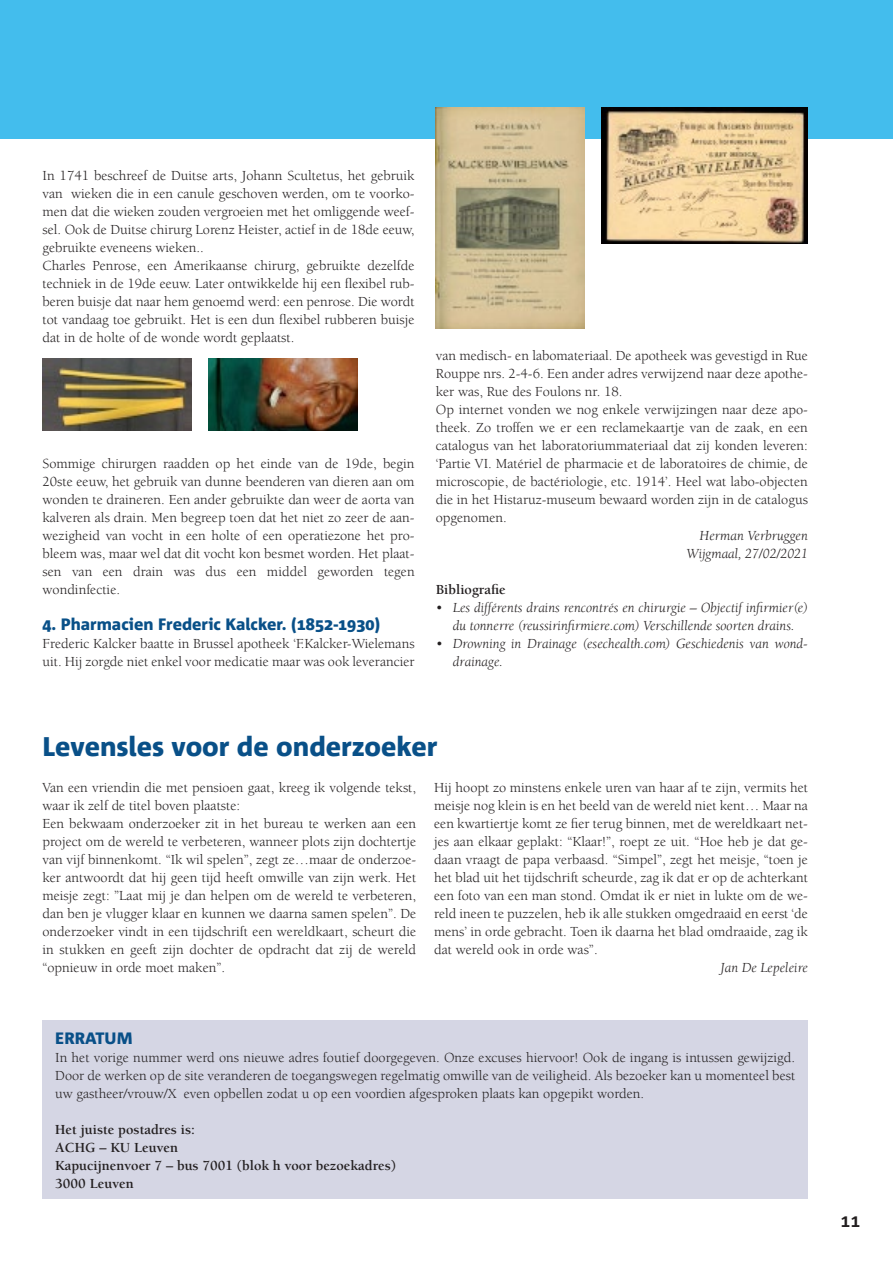
<style>
.page{position:relative;width:893px;height:1263px;background:#fff}
.page>*{position:absolute;margin:0;border:0;box-sizing:border-box;transform-origin:0 0}
.t1{font:800 27px "Corpid";color:#095088}
.t2{font:800 16.5px "Corpid";color:#095088}
.t3{font:14.25px/18px "Berkeley";color:#231f20}
.t4{font:italic 14.25px/18px "Berkeley";color:#231f20;text-align:right}
.t5{font:700 14.25px/18px "Berkeley";color:#231f20}
.s1{font-style:normal}
</style>
<div class="page">
<div style="left:0;top:0;width:893px;height:139px;background:#43bded"></div>
<div style="left:43px;top:1020px;width:765px;height:179px;background:#d5d6e4"></div>
<img style="left:43px;top:358px;width:148px;height:73px">
<img style="left:436px;top:108px;width:149px;height:220px">
<img style="left:208px;top:358px;width:149px;height:73px">
<img style="left:602px;top:108px;width:206px;height:136px">
<p class="t3" style="left:43px;top:167px;width:374px">In 1741 beschreef de Duitse arts, Johann Scultetus, het gebruik van wieken die in een canule geschoven werden, om te voorko&shy;men dat die wieken zouden vergroeien met het omliggende weef&shy;sel. Ook de Duitse chirurg Lorenz Heister, actief in de 18de eeuw, gebruikte eveneens wieken..<br>Charles Penrose, een Amerikaanse chirurg, gebruikte dezelfde techniek in de 19de eeuw. Later ontwikkelde hij een flexibel rub&shy;beren buisje dat naar hem genoemd werd: een penrose. Die wordt tot vandaag toe gebruikt. Het is een dun flexibel rubberen buisje dat in de holte of de wonde wordt geplaatst.</p>
<p class="t3" style="left:43px;top:455px;width:374px;text-align:justify">Sommige chirurgen raadden op het einde van de 19de, begin 20ste eeuw, het gebruik van dunne beenderen van dieren aan om wonden te draineren. Een ander gebruikte dan weer de aorta van kalveren als drain. Men begreep toen dat het niet zo zeer de aan&shy;wezigheid van vocht in een holte of een operatiezone het pro&shy;bleem was, maar wel dat dit vocht kon besmet worden. Het plaat&shy;sen van een drain was dus een middel geworden tegen wondinfectie.</p>
<p class="t2" style="left:43px;top:615px;width:339px">4. Pharmacien Frederic Kalcker. (1852-1930)</p>
<p class="t3" style="left:43px;top:635px;width:374px">Frederic Kalcker baatte in Brussel apotheek ‘F.Kalcker-Wielemans uit. Hij zorgde niet enkel voor medicatie maar was ook leverancier</p>
<p class="t3" style="left:436px;top:347px;width:374px">van medisch- en labomateriaal. De apotheek was gevestigd in Rue Rouppe nrs. 2-4-6. Een ander adres verwijzend naar deze apothe&shy;ker was, Rue des Foulons nr. 18.<br>Op internet vonden we nog enkele verwijzingen naar deze apo&shy;theek. Zo troffen we er een reclamekaartje van de zaak, en een catalogus van het laboratoriummateriaal dat zij konden leveren: ‘Partie VI. Matériel de pharmacie et de laboratoires de chimie, de microscopie, de bactériologie, etc. 1914’. Heel wat labo-objecten die in het Histaruz-museum bewaard worden zijn in de catalogus opgenomen.</p>
<p class="t4" style="left:686px;top:527px;width:123px">Herman Verbruggen<br>Wijgmaal, 27/02/2021</p>
<p class="t5" style="left:436px;top:581px;width:71px">Bibliografie</p>
<p class="t4" style="left:436px;top:599px;width:374px;text-align:center"><span class="s1">•</span> Les différents drains rencontrés en chirurgie – Objectif infirmier(e) du tonnerre (reussirinfirmiere.com) Verschillende soorten drains.</p>
<p class="t4" style="left:453px;top:635px;width:357px;text-align:left;text-indent:-17px">• Drowning in Drainage (esechealth.com) Geschiedenis van wond&shy;drainage.</p>
<h1 class="t1" style="left:43px;top:732px;width:397px">Levensles voor de onderzoeker</h1>
<p class="t3" style="left:43px;top:779px;width:375px">Van een vriendin die met pensioen gaat, kreeg ik volgende tekst, waar ik zelf de titel boven plaatste:<br>Een bekwaam onderzoeker zit in het bureau te werken aan een project om de wereld te verbeteren, wanneer plots zijn dochtertje van vijf binnenkomt. “Ik wil spelen”, zegt ze…maar de onderzoe&shy;ker antwoordt dat hij geen tijd heeft omwille van zijn werk. Het meisje zegt: ”Laat mij je dan helpen om de wereld te verbeteren, dan ben je vlugger klaar en kunnen we daarna samen spelen”. De onderzoeker vindt in een tijdschrift een wereldkaart, scheurt die in stukken en geeft zijn dochter de opdracht dat zij de wereld “opnieuw in orde moet maken”.</p>
<p class="t3" style="left:434px;top:779px;width:375px;text-align:justify">Hij hoopt zo minstens enkele uren van haar af te zijn, vermits het meisje nog klein is en het beeld van de wereld niet kent… Maar na een kwartiertje komt ze fier terug binnen, met de wereldkaart net&shy;jes aan elkaar geplakt: “Klaar!”, roept ze uit. “Hoe heb je dat ge&shy;daan vraagt de papa verbaasd. “Simpel”, zegt het meisje, “toen je het blad uit het tijdschrift scheurde, zag ik dat er op de achterkant een foto van een man stond. Omdat ik er niet in lukte om de we&shy;reld ineen te puzzelen, heb ik alle stukken omgedraaid en eerst ‘de mens’ in orde gebracht. Toen ik daarna het blad omdraaide, zag ik dat wereld ook in orde was”.</p>
<p class="t4" style="left:721px;top:959px;width:89px">Jan De Lepeleire</p>
<p class="t2" style="left:55px;top:1029px;width:79px">ERRATUM</p>
<p class="t3" style="left:55px;top:1049px;width:741px;text-align:justify">In het vorige nummer werd ons nieuwe adres foutief doorgegeven. Onze excuses hiervoor! Ook de ingang is intussen gewijzigd.<br>Door de werken op de site veranderen de toegangswegen regelmatig omwille van de veiligheid. Als bezoeker kan u momenteel best uw gastheer/vrouw/X even opbellen zodat u op een voordien afgesproken plaats kan opgepikt worden.</p>
<p class="t5" style="left:55px;top:1121px;width:342px">Het juiste postadres is:<br>ACHG – KU Leuven<br>Kapucijnenvoer 7 – bus 7001 (blok h voor bezoekadres)<br>3000 Leuven</p>
</div>
